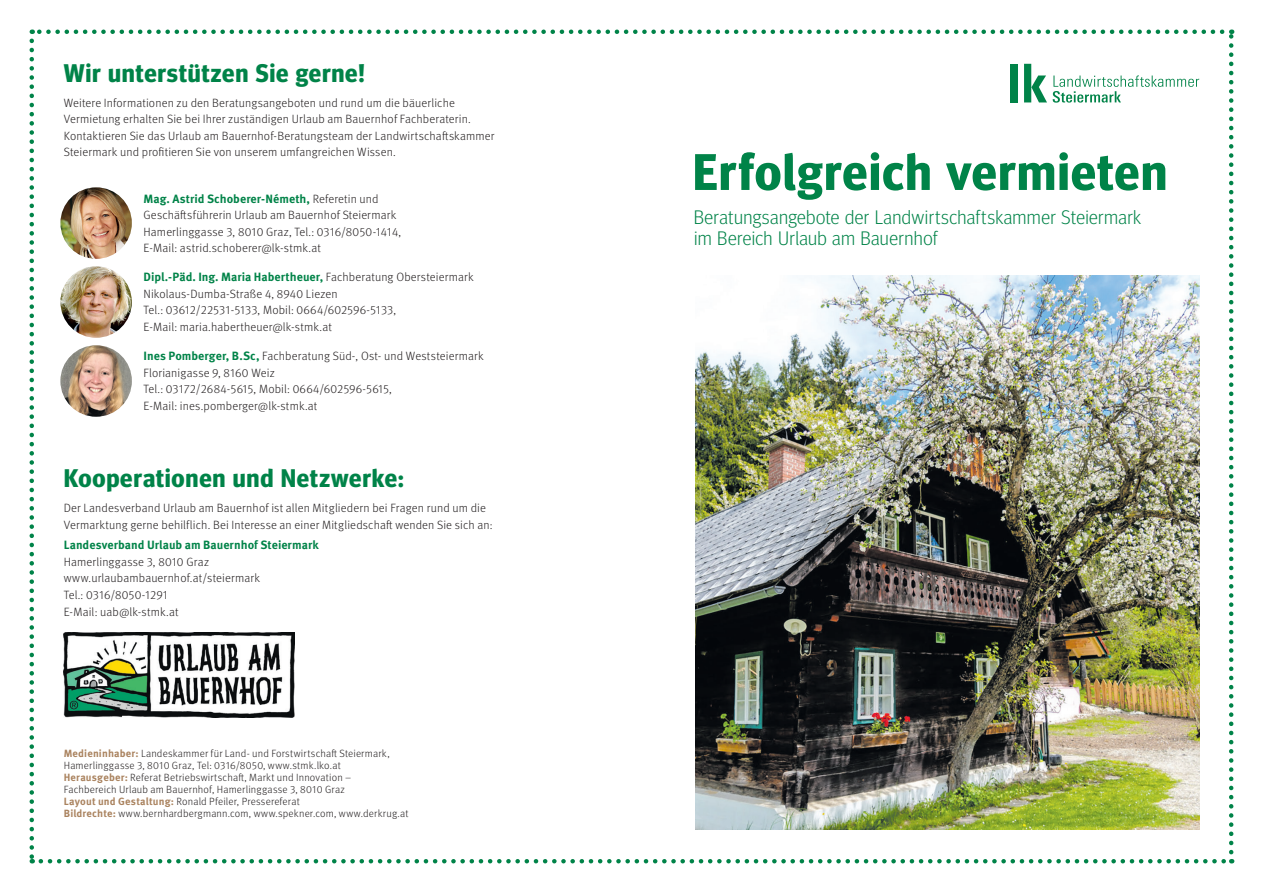
<style>
.page{position:relative;width:1263px;height:893px;background:#fff}
.page>*{position:absolute;margin:0;border:0;box-sizing:border-box;transform-origin:0 0}
.t1{font:700 51.3px "Meta Headline Pro";letter-spacing:.025em;color:#008348}
.t2{font:700 25.5px "Meta Headline Pro";letter-spacing:.03em;color:#008348}
.t3{font:300 19.5px/21px "Meta Headline Pro";letter-spacing:.02em;color:#008348}
.t4{font:300 12px/16.5px "Meta Pro";letter-spacing:.01em;color:#231f20}
.t5{font:700 12px "Meta Pro";color:#008348}
.t6{font:300 10.5px/12px "Meta Pro";letter-spacing:.015em;color:#231f20}
.s1{font-weight:700;color:#008348}
.s2{font-weight:700;color:#aa835f}
</style>
<div class="page">
<svg style="left:30px;top:41px;width:4px;height:822px"></svg>
<svg style="left:41px;top:859px;width:1191px;height:4px"></svg>
<svg style="left:1229px;top:30px;width:4px;height:822px"></svg>
<svg style="left:32px;top:30px;width:1190px;height:4px"></svg>
<svg style="left:1053px;top:75px;width:146px;height:28px"></svg>
<div style="left:1011px;top:64px;width:7px;height:38px;background:#008348"></div>
<svg style="left:1024px;top:64px;width:23px;height:38px"></svg>
<img style="left:60px;top:187px;width:72px;height:72px;border-radius:36px">
<img style="left:60px;top:266px;width:72px;height:72px;border-radius:36px">
<img style="left:60px;top:345px;width:72px;height:72px;border-radius:36px">
<img style="left:64px;top:632px;width:231px;height:86px">
<img style="left:695px;top:276px;width:504px;height:553px">
<h2 class="t2" style="left:64px;top:53px;width:303px">Wir unterstützen Sie gerne!</h2>
<p class="t4" style="left:64px;top:94px;width:432px">Weitere Informationen zu den Beratungsangeboten und rund um die bäuerliche Vermietung erhalten Sie bei Ihrer zuständigen Urlaub am Bauernhof Fachberaterin.<br>Kontaktieren Sie das Urlaub am Bauernhof-Beratungsteam der Landwirtschaftskammer Steiermark und profitieren Sie von unserem umfangreichen Wissen.</p>
<p class="t4" style="left:144px;top:189px;width:259px"><span class="s1">Mag. Astrid Schoberer-Németh,</span> Referetin und Geschäftsführerin Urlaub am Bauernhof Steiermark Hamerlinggasse 3, 8010 Graz, Tel.: 0316/8050-1414, E-Mail: astrid.schoberer@lk-stmk.at</p>
<p class="t4" style="left:144px;top:268px;width:332px"><span class="s1">Dipl.-Päd. Ing. Maria Habertheuer,</span> Fachberatung Obersteiermark Nikolaus-Dumba-Straße 4, 8940 Liezen<br>Tel.: 03612/22531-5133, Mobil: 0664/602596-5133,<br>E-Mail: maria.habertheuer@lk-stmk.at</p>
<p class="t4" style="left:144px;top:347px;width:342px"><span class="s1">Ines Pomberger, B.Sc,</span> Fachberatung Süd-, Ost- und Weststeiermark Florianigasse 9, 8160 Weiz<br>Tel.: 03172/2684-5615, Mobil: 0664/602596-5615,<br>E-Mail: ines.pomberger@lk-stmk.at</p>
<h2 class="t2" style="left:64px;top:458px;width:341px">Kooperationen und Netzwerke:</h2>
<p class="t4" style="left:64px;top:499px;width:430px">Der Landesverband Urlaub am Bauernhof ist allen Mitgliedern bei Fragen rund um die<br>Vermarktung gerne behilflich. Bei Interesse an einer Mitgliedschaft wenden Sie sich an:</p>
<p class="t5" style="left:64px;top:536px;width:257px">Landesverband Urlaub am Bauernhof Steiermark</p>
<p class="t4" style="left:64px;top:553px;width:198px">Hamerlinggasse 3, 8010 Graz www.urlaubambauernhof.at/steiermark<br>Tel.: 0316/8050-1291<br>E-Mail: uab@lk-stmk.at</p>
<p class="t6" style="left:64px;top:747px;width:346px"><span class="s2">Medieninhaber:</span> Landeskammer für Land- und Forstwirtschaft Steiermark, Hamerlinggasse 3, 8010 Graz, Tel: 0316/8050, www.stmk.lko.at<br><span class="s2">Herausgeber:</span> Referat Betriebswirtschaft, Markt und Innovation –<br>Fachbereich Urlaub am Bauernhof, Hamerlinggasse 3, 8010 Graz<br><span class="s2">Layout und Gestaltung:</span> Ronald Pfeiler, Pressereferat<br><span class="s2">Bildrechte:</span> www.bernhardbergmann.com, www.spekner.com, www.derkrug.at</p>
<h1 class="t1" style="left:693px;top:132px;width:476px">Erfolgreich vermieten</h1>
<h3 class="t3" style="left:694px;top:205px;width:449px">Beratungsangebote der Landwirtschaftskammer Steiermark im Bereich Urlaub am Bauernhof</h3>
</div>
